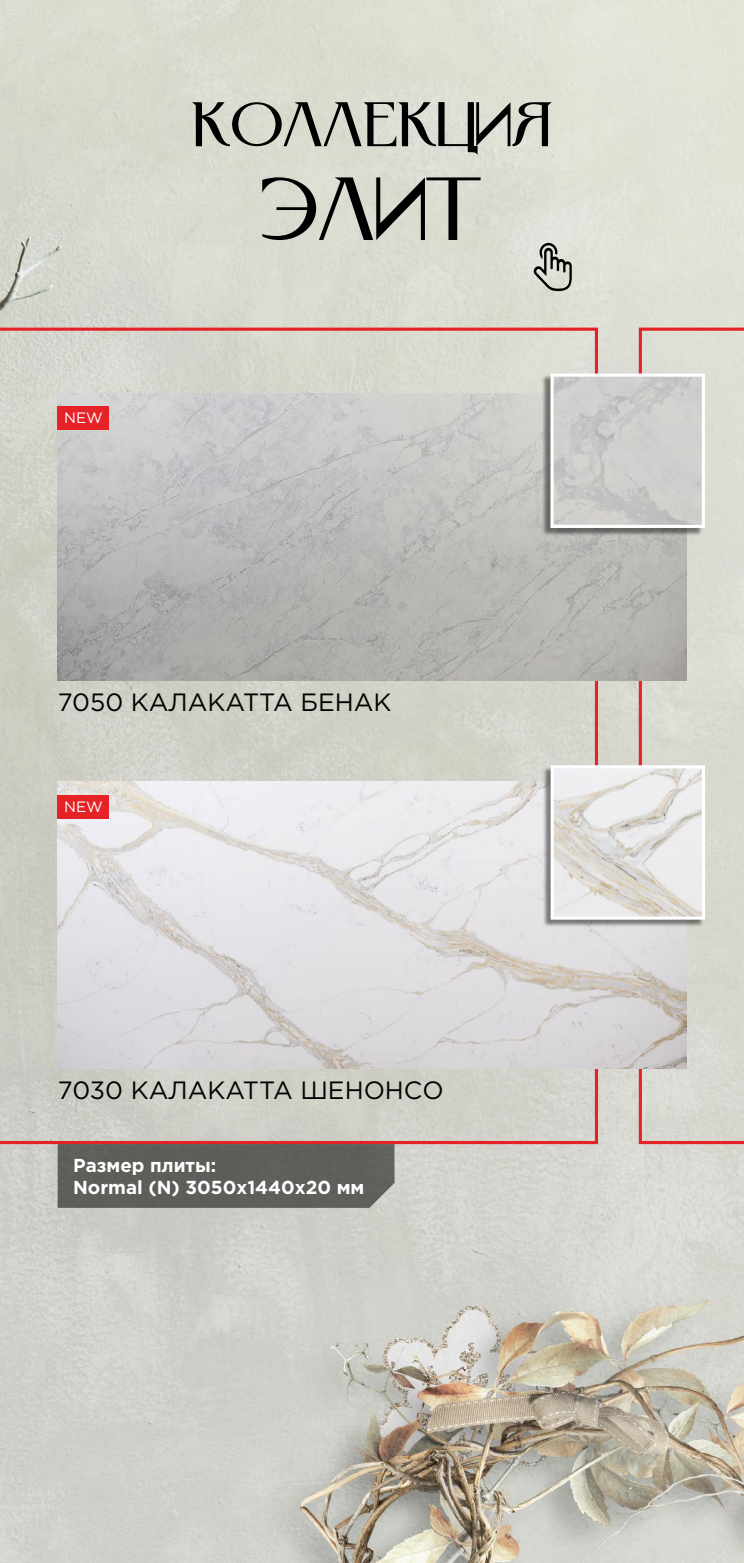
<style>
.page{position:relative;width:744px;height:1563px;background:#fff}
.page>*{position:absolute;margin:0;border:0;box-sizing:border-box;transform-origin:0 0}
.t1{font:78.12px "Rebel Redux";color:#000}
.t2{font:54.88px "Rebel Redux";color:#000}
.t3{font:25px "Gotham Pro";color:#000}
.t4{font:700 18.75px/22.5px "Gotham Pro";color:#fff}
.t5{font:15px "Gotham Pro";color:#fff}
</style>
<div class="page">
<img style="left:0;top:0;width:744px;height:1562px">
<div style="left:639px;top:328px;width:105px;height:816px;background:#dadad1"></div>
<svg style="left:0;top:328px;width:598px;height:816px;background:#d1cdc4"></svg>
<svg style="left:534px;top:243px;width:38px;height:48px;background:#a5a59f"></svg>
<img style="left:58px;top:393px;width:628px;height:287px">
<div style="left:542px;top:374px;width:161px;height:162px;background:#000;opacity:.47"></div>
<img style="left:554px;top:377px;width:147px;height:147px">
<div style="left:550px;top:373px;width:155px;height:155px;border:3px solid #fff"></div>
<img style="left:58px;top:781px;width:628px;height:287px">
<div style="left:542px;top:766px;width:161px;height:161px;background:#000;opacity:.47"></div>
<img style="left:554px;top:769px;width:147px;height:146px">
<div style="left:550px;top:765px;width:155px;height:154px;border:3px solid #fff"></div>
<div style="left:58px;top:406px;width:51px;height:23px;background:#e52226"></div>
<div style="left:58px;top:795px;width:51px;height:23px;background:#e52226"></div>
<div style="left:58px;top:1144px;width:336px;height:64px;background:#5e5f5b"></div>
<p class="t5" style="left:64px;top:409px;width:40px">NEW</p>
<h2 class="t2" style="left:191px;top:92px;width:363px">КОЛЛЕКЦИЯ</h2>
<h1 class="t1" style="left:261px;top:162px;width:224px">ЭЛИТ</h1>
<p class="t3" style="left:58px;top:688px;width:335px">7050 КАЛАКАТТА БЕНАК</p>
<p class="t5" style="left:64px;top:798px;width:40px">NEW</p>
<p class="t3" style="left:58px;top:1076px;width:387px">7030 КАЛАКАТТА ШЕНОНСО</p>
<p class="t4" style="left:73px;top:1153px;width:293px">Размер плиты:<br>Normal (N) 3050х1440х20 мм</p>
</div>
